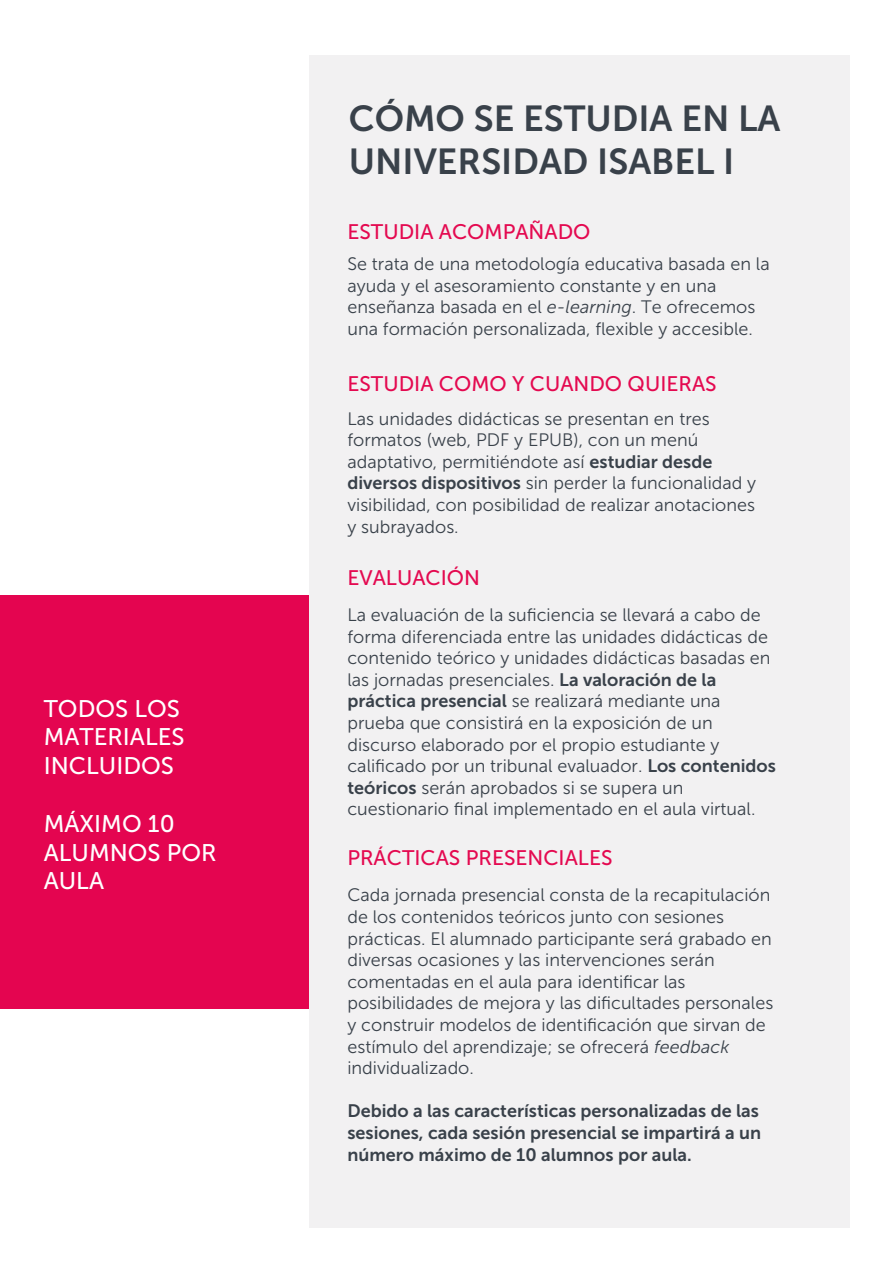
<style>
.page{position:relative;width:893px;height:1263px;background:#fff}
.page>*{position:absolute;margin:0;border:0;box-sizing:border-box;transform-origin:0 0}
.t1{font:36px/43.2px "Museo Sans 700";color:#39414a}
.t2{font:24px/28.8px "Museo Sans 500";color:#fff}
.t3{font:21px "Museo Sans 500";color:#e40950}
.t4{font:18px/21.6px "Museo Sans 300";color:#39414a}
.t5{font:18px/21.6px "Museo Sans 700";color:#39414a;text-align:justify}
.s1{font-style:italic}
.s2{font-family:"Museo Sans 700"}
</style>
<div class="page">
<div style="left:0;top:595px;width:366px;height:413px;background:#e40550"></div>
<div style="left:309px;top:55px;width:540px;height:1172px;background:#f2f1f2"></div>
<h2 class="t2" style="left:44px;top:694px;width:142px">TODOS LOS<br>MATERIALES<br>INCLUIDOS</h2>
<h2 class="t2" style="left:44px;top:809px;width:174px">MÁXIMO 10<br>ALUMNOS POR<br>AULA</h2>
<h1 class="t1" style="left:349px;top:97px;width:433px">CÓMO SE ESTUDIA EN LA<br>UNIVERSIDAD ISABEL I</h1>
<p class="t3" style="left:347px;top:221px;width:245px">ESTUDIA ACOMPAÑADO</p>
<p class="t4" style="left:347px;top:253px;width:424px">Se trata de una metodología educativa basada en la ayuda y el asesoramiento constante y en una enseñanza basada en el <span class="s1">e-learning</span>. Te ofrecemos una formación personalizada, flexible y accesible.</p>
<p class="t3" style="left:347px;top:372px;width:371px">ESTUDIA COMO Y CUANDO QUIERAS</p>
<p class="t4" style="left:347px;top:408px;width:410px">Las unidades didácticas se presentan en tres formatos (web, PDF y EPUB), con un menú adaptativo, permitiéndote así <span class="s2">estudiar desde diversos dispositivos</span> sin perder la funcionalidad y visibilidad, con posibilidad de realizar anotaciones y subrayados.</p>
<p class="t3" style="left:347px;top:566px;width:134px">EVALUACIÓN</p>
<p class="t4" style="left:347px;top:604px;width:430px">La evaluación de la suficiencia se llevará a cabo de forma diferenciada entre las unidades didácticas de contenido teórico y unidades didácticas basadas en las jornadas presenciales. <span class="s2">La valoración de la práctica presencial</span> se realizará mediante una prueba que consistirá en la exposición de un discurso elaborado por el propio estudiante y calificado por un tribunal evaluador. <span class="s2">Los contenidos teóricos</span> serán aprobados si se supera un cuestionario final implementado en el aula virtual.</p>
<p class="t3" style="left:347px;top:846px;width:267px">PRÁCTICAS PRESENCIALES</p>
<p class="t4" style="left:347px;top:884px;width:427px">Cada jornada presencial consta de la recapitulación de los contenidos teóricos junto con sesiones prácticas. El alumnado participante será grabado en diversas ocasiones y las intervenciones serán comentadas en el aula para identificar las posibilidades de mejora y las dificultades personales y construir modelos de identificación que sirvan de estímulo del aprendizaje; se ofrecerá <span class="s1">feedback </span>individualizado.</p>
<p class="t5" style="left:347px;top:1100px;width:415px">Debido a las características personalizadas de las sesiones, cada sesión presencial se impartirá a un número máximo de 10 alumnos por aula.</p>
</div>
